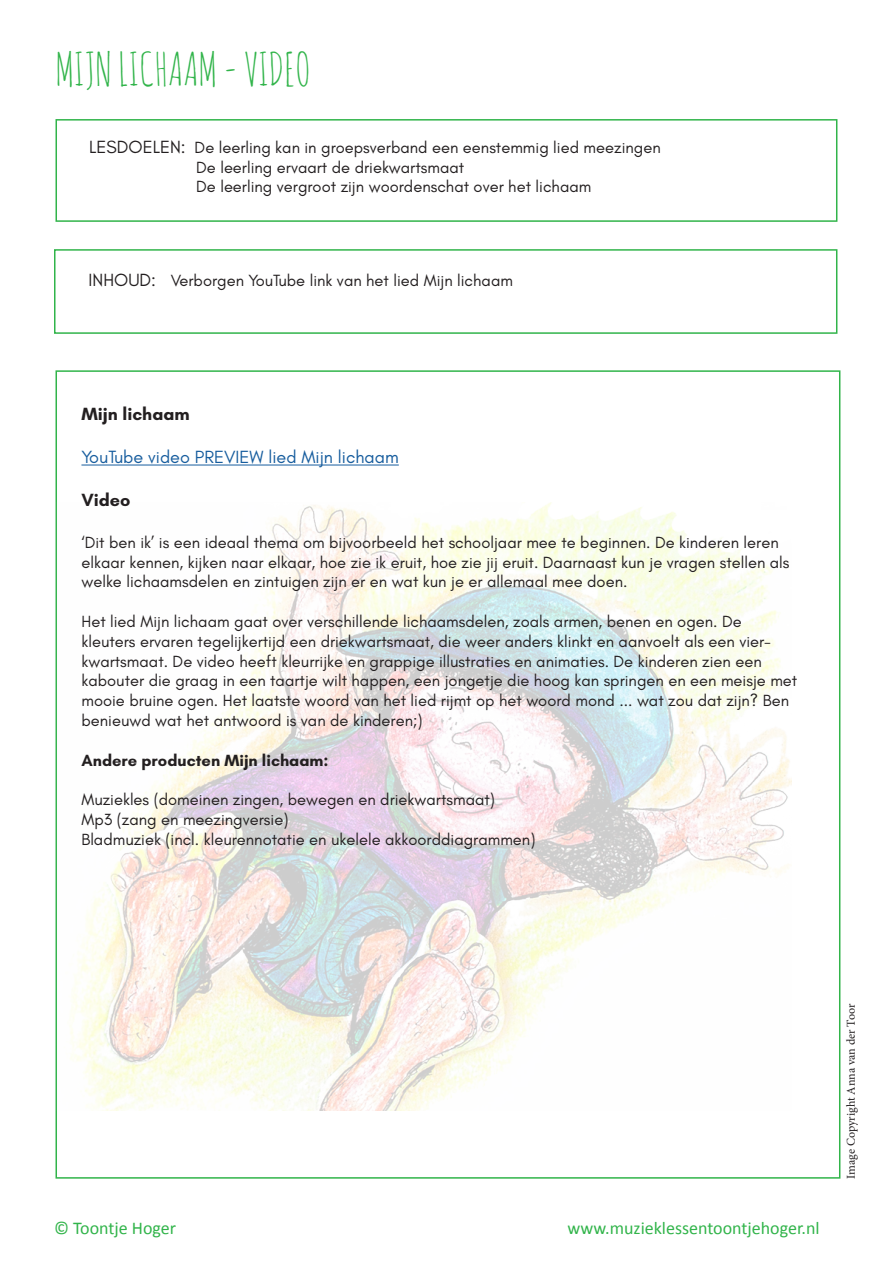
<style>
.page{position:relative;width:893px;height:1263px;background:#fff}
.page>*{position:absolute;margin:0;border:0;box-sizing:border-box;transform-origin:0 0}
.Titel{font:45px "Amatic";color:#31b44a}
.t1{font:18px "Calibri";color:#31b44a}
.t2{font:18px "Glacial Indifference";color:#175d9e}
.t3{font:700 18px "Glacial Indifference";color:#231f20}
.Muzieknoot{font:16.5px/19.8px "Glacial Indifference";color:#231f20}
.Alineatitel{font:16.5px "Glacial Indifference";color:#231f20}
.Muzieknoot-2{font:700 16.5px "Glacial Indifference";color:#231f20}
.t4{font:12px "Minion Pro";letter-spacing:-.005em;color:#231f20}
.s1{font-size:18px}
</style>
<div class="page">
<img style="left:55px;top:503px;width:736px;height:607px">
<div style="left:56px;top:119px;width:781px;height:103px;border:2px solid #31b44a"></div>
<div style="left:54px;top:249px;width:783px;height:85px;border:2px solid #31b44a"></div>
<hr style="left:81px;top:465px;width:318px;height:1px;background:#175d9e">
<p class="Titel" style="left:56px;top:40px;width:257px">MIJN LICHAAM - VIDEO</p>
<p class="Alineatitel" style="left:89px;top:138px;width:573px"><span class="s1">LESDOELEN:</span> De leerling kan in groepsverband een eenstemmig lied meezingen</p>
<p class="Alineatitel" style="left:196px;top:158px;width:270px">De leerling ervaart de driekwartsmaat</p>
<p class="Alineatitel" style="left:196px;top:178px;width:397px">De leerling vergroot zijn woordenschat over het lichaam</p>
<p class="Alineatitel" style="left:89px;top:271px;width:426px"><span class="s1">INHOUD:</span> Verborgen YouTube link van het lied Mijn lichaam</p>
<p class="t3" style="left:81px;top:403px;width:110px">Mijn lichaam</p>
<p class="t2" style="left:81px;top:447px;width:319px">YouTube video PREVIEW lied Mijn lichaam</p>
<p class="t3" style="left:81px;top:489px;width:51px">Video</p>
<p class="Muzieknoot" style="left:81px;top:533px;width:710px">‘Dit ben ik’ is een ideaal thema om bijvoorbeeld het schooljaar mee te beginnen. De kinderen leren elkaar kennen, kijken naar elkaar, hoe zie ik eruit, hoe zie jij eruit. Daarnaast kun je vragen stellen als welke lichaamsdelen en zintuigen zijn er en wat kun je er allemaal mee doen.</p>
<p class="Muzieknoot" style="left:81px;top:612px;width:662px">Het lied Mijn lichaam gaat over verschillende lichaamsdelen, zoals armen, benen en ogen. De</p>
<p class="Muzieknoot" style="left:81px;top:632px;width:717px">kleuters ervaren tegelijkertijd een driekwartsmaat, die weer anders klinkt en aanvoelt als een vier&shy;kwartsmaat. De video heeft kleurrijke en grappige illustraties en animaties. De kinderen zien een kabouter die graag in een taartje wilt happen, een jongetje die hoog kan springen en een meisje met mooie bruine ogen. Het laatste woord van het lied rijmt op het woord mond ... wat zou dat zijn? Ben benieuwd wat het antwoord is van de kinderen;)</p>
<p class="Muzieknoot-2" style="left:81px;top:750px;width:249px">Andere producten Mijn lichaam:</p>
<p class="Muzieknoot" style="left:81px;top:790px;width:415px">Muziekles (domeinen zingen, bewegen en driekwartsmaat)</p>
<p class="Muzieknoot" style="left:81px;top:810px;width:208px">Mp3 (zang en meezingversie)</p>
<p class="Muzieknoot" style="left:81px;top:830px;width:455px">Bladmuziek (incl. kleurennotatie en ukelele akkoorddiagrammen)</p>
<p class="t1" style="left:54px;top:1215px;width:124px">© Toontje Hoger</p>
<p class="t1" style="left:568px;top:1215px;width:253px">www.muzieklessentoontjehoger.nl</p>
<p class="t4" style="left:843px;top:1179px;width:176px;rotate:-90deg">Image Copyright Anna van der Toor</p>
</div>
